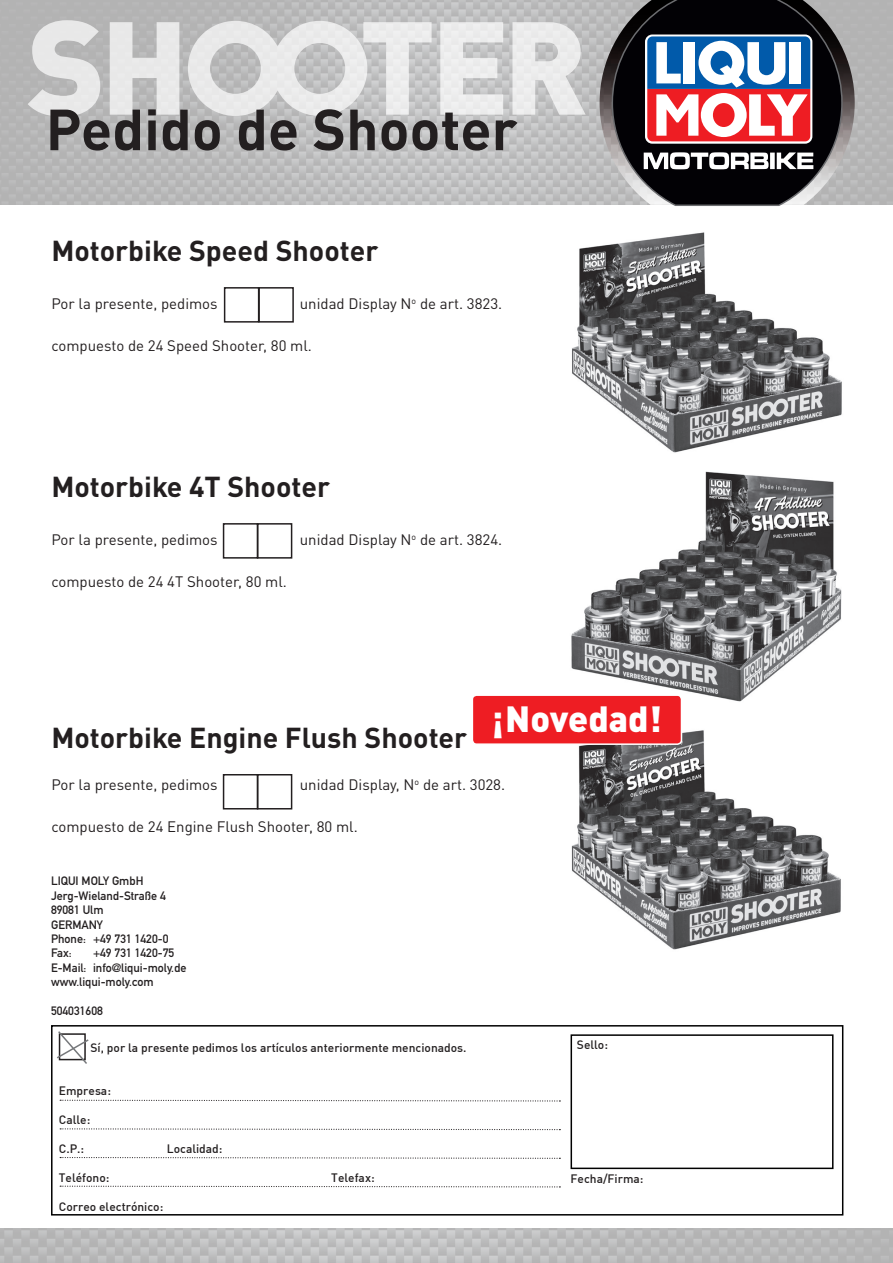
<style>
.page{position:relative;width:893px;height:1263px;background:#fff}
.page>*{position:absolute;margin:0;border:0;box-sizing:border-box;transform-origin:0 0}
.t1{font:700 57px "DIN";color:#231f20}
.t2{font:900 36px "DIN Pro";color:#fff}
.t3{font:700 28.5px "DIN Pro";color:#231f20}
.t4{font:15px "DIN Pro";color:#231f20}
.t5{font:500 12px "DIN";color:#231f20}
.t6{font:12px/14.4px "DIN Mittelschrift LT";color:#231f20}
</style>
<div class="page">
<img style="left:0;top:1229px;width:893px;height:34px">
<img style="left:0;top:0;width:893px;height:205px">
<img style="left:600px;top:0;width:255px;height:205px">
<svg style="left:611px;top:0;width:232px;height:206px;background:#2f2e30"></svg>
<svg style="left:28px;top:20px;width:72px;height:97px;background:#d3d3d4"></svg>
<svg style="left:110px;top:22px;width:69px;height:93px;background:#dadadb"></svg>
<svg style="left:440px;top:22px;width:63px;height:93px"></svg>
<svg style="left:512px;top:22px;width:74px;height:93px;background:#dedfdf"></svg>
<svg style="left:188px;top:21px;width:244px;height:95px;background:#d6d7d7"></svg>
<img style="left:571px;top:471px;width:271px;height:231px">
<img style="left:572px;top:232px;width:270px;height:221px">
<img style="left:571px;top:730px;width:270px;height:220px">
<div style="left:223px;top:523px;width:35px;height:36px;border:2px solid #231f20"></div>
<div style="left:258px;top:287px;width:36px;height:36px;border:2px solid #231f20"></div>
<div style="left:223px;top:774px;width:35px;height:35px;border:2px solid #231f20"></div>
<div style="left:257px;top:523px;width:35px;height:36px;border:2px solid #231f20"></div>
<div style="left:224px;top:287px;width:35px;height:36px;border:2px solid #231f20"></div>
<div style="left:257px;top:774px;width:35px;height:35px;border:2px solid #231f20"></div>
<div style="left:51px;top:1025px;width:792px;height:190px;border:2px solid #000"></div>
<div style="left:571px;top:1034px;width:262px;height:135px;border:2px solid #000"></div>
<svg style="left:60px;top:1099px;width:500px;height:3px"></svg>
<svg style="left:60px;top:1128px;width:500px;height:3px"></svg>
<svg style="left:60px;top:1157px;width:500px;height:2px"></svg>
<svg style="left:60px;top:1185px;width:500px;height:3px"></svg>
<svg style="left:57px;top:1031px;width:32px;height:33px"></svg>
<svg style="left:645px;top:35px;width:167px;height:109px"></svg>
<svg style="left:647px;top:36px;width:163px;height:105px"></svg>
<svg style="left:644px;top:152px;width:169px;height:17px"></svg>
<div style="left:472px;top:695px;width:209px;height:49px;background:#ee1d23;border-radius:4px"></div>
<div style="left:472px;top:694px;width:210px;height:51px;border:2px solid #fff;border-radius:4px"></div>
<h1 class="t1" style="left:46px;top:92px;width:473px">Pedido de Shooter</h1>
<h3 class="t3" style="left:51px;top:227px;width:328px">Motorbike Speed Shooter</h3>
<p class="t4" style="left:51px;top:292px;width:168px">Por la presente, pedimos</p>
<p class="t4" style="left:300px;top:292px;width:204px">unidad Display N<sup>o</sup> de art. 3823.</p>
<p class="t4" style="left:51px;top:334px;width:262px">compuesto de 24 Speed Shooter, 80 ml.</p>
<h3 class="t3" style="left:51px;top:463px;width:280px">Motorbike 4T Shooter</h3>
<p class="t4" style="left:51px;top:528px;width:168px">Por la presente, pedimos</p>
<p class="t4" style="left:300px;top:528px;width:204px">unidad Display N<sup>o</sup> de art. 3824.</p>
<p class="t4" style="left:51px;top:570px;width:237px">compuesto de 24 4T Shooter, 80 ml.</p>
<h3 class="t3" style="left:51px;top:714px;width:417px">Motorbike Engine Flush Shooter</h3>
<h2 class="t2" style="left:492px;top:688px;width:171px">¡Novedad!</h2>
<p class="t4" style="left:51px;top:772px;width:168px">Por la presente, pedimos</p>
<p class="t4" style="left:300px;top:772px;width:207px">unidad Display, N<sup>o</sup> de art. 3028.</p>
<p class="t4" style="left:51px;top:814px;width:308px">compuesto de 24 Engine Flush Shooter, 80 ml.</p>
<p class="t6" style="left:51px;top:874px;width:119px">LIQUI MOLY GmbH<br>Jerg-Wieland-Straße 4<br>89081 Ulm<br>GERMANY<br>Phone: +49 731 1420-0<br>Fax:</p>
<p class="t6" style="left:51px;top:946px;width:137px;text-indent:42px">+49 731 1420-75<br>E-Mail: info@liqui-moly.de www.liqui-moly.com</p>
<p class="t6" style="left:51px;top:1004px;width:53px">504031608</p>
<p class="t5" style="left:91px;top:1040px;width:378px">Sí, por la presente pedimos los artículos anteriormente mencionados.</p>
<p class="t5" style="left:59px;top:1083px;width:54px">Empresa:</p>
<p class="t5" style="left:59px;top:1112px;width:33px">Calle:</p>
<p class="t5" style="left:59px;top:1141px;width:27px">C.P.:</p>
<p class="t5" style="left:167px;top:1141px;width:57px">Localidad:</p>
<p class="t5" style="left:59px;top:1170px;width:52px">Teléfono:</p>
<p class="t5" style="left:331px;top:1170px;width:45px">Telefax:</p>
<p class="t5" style="left:59px;top:1199px;width:106px">Correo electrónico:</p>
<p class="t5" style="left:577px;top:1037px;width:33px">Sello:</p>
<p class="t5" style="left:571px;top:1171px;width:74px">Fecha/Firma:</p>
</div>
